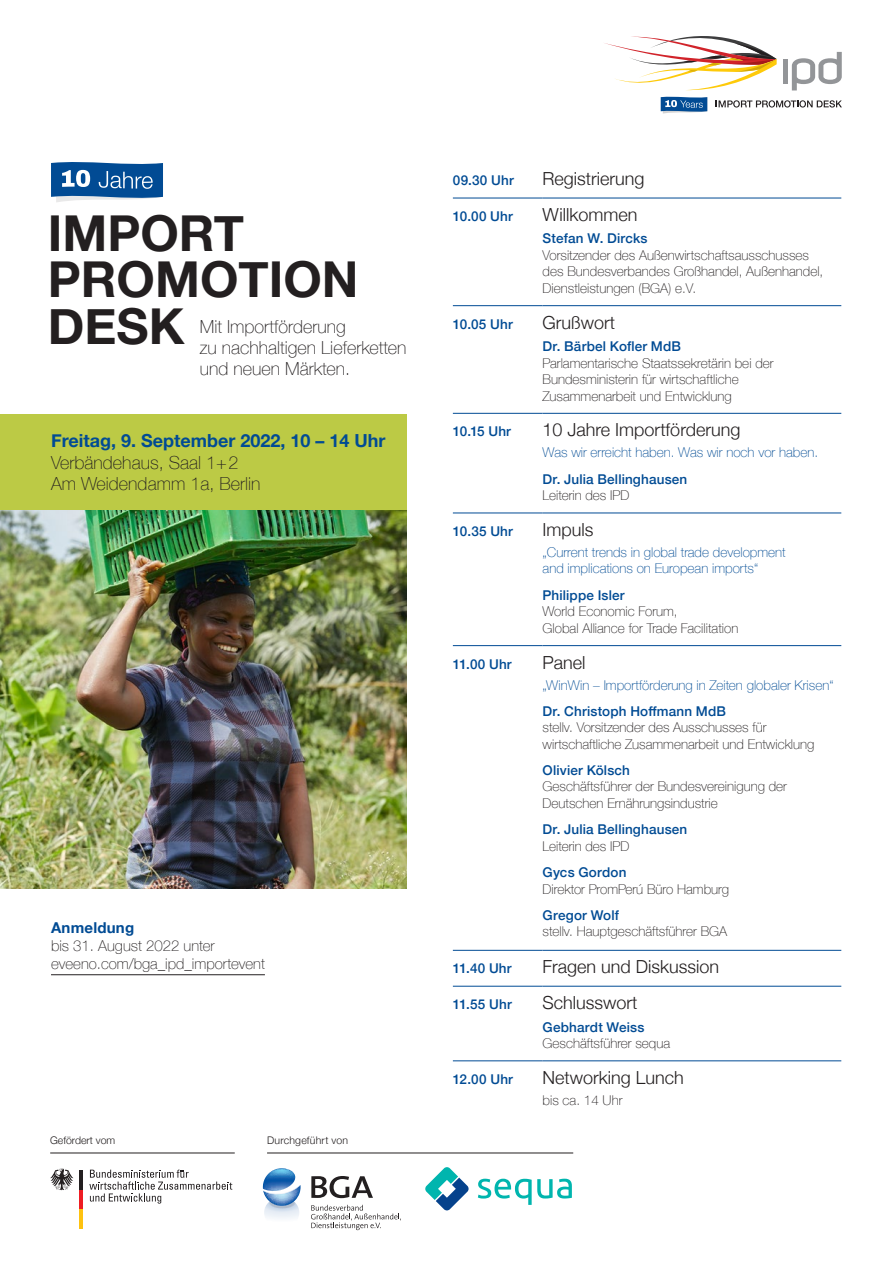
<style>
.page{position:relative;width:893px;height:1263px;background:#fff}
.page>*{position:absolute;margin:0;border:0;box-sizing:border-box;transform-origin:0 0}
.t1{font:700 49.5px/46.5px "Helvetica Neue";color:#231f20}
.t2{font:300 18px "Helvetica Neue";color:#231f20}
.t3{font:100 18px/21px "Helvetica Neue";color:#231f20}
.t4{font:700 18px "Helvetica Neue";color:#014b94}
.t5{font:100 15px/18px "Helvetica Neue";color:#231f20}
.t6{font:700 15px "Helvetica Neue";letter-spacing:.015em;color:#014b94}
.t7{font:100 13.5px/16.5px "Helvetica Neue";color:#231f20}
.t8{font:500 13.5px "Helvetica Neue";letter-spacing:.01em;color:#014b94}
.t9{font:100 13.5px/16.5px "Helvetica Neue";color:#014b94}
.t10{font:300 10.5px "Helvetica Neue";letter-spacing:.01em;color:#231f20}
</style>
<div class="page">
<div style="left:0;top:414px;width:407px;height:96px;background:#bcca45"></div>
<img style="left:0;top:510px;width:407px;height:378px">
<hr style="left:50px;top:1153px;width:185px;height:1px;background:#231f20">
<hr style="left:267px;top:1153px;width:306px;height:1px;background:#231f20">
<svg style="left:89px;top:1169px;width:143px;height:34px"></svg>
<hr style="left:79px;top:1209px;width:4px;height:20px;background:#fec210">
<hr style="left:79px;top:1189px;width:4px;height:20px;background:#ee1d23">
<hr style="left:79px;top:1170px;width:4px;height:19px;background:#231f20">
<svg style="left:50px;top:1169px;width:23px;height:21px"></svg>
<svg style="left:263px;top:1168px;width:38px;height:51px"></svg>
<svg style="left:311px;top:1176px;width:62px;height:22px"></svg>
<svg style="left:311px;top:1205px;width:90px;height:25px"></svg>
<svg style="left:478px;top:1179px;width:94px;height:26px"></svg>
<svg style="left:425px;top:1167px;width:44px;height:43px"></svg>
<hr style="left:453px;top:198px;width:90px;height:1px;background:#014b94">
<hr style="left:543px;top:198px;width:298px;height:1px;background:#014b94">
<hr style="left:453px;top:305px;width:90px;height:1px;background:#014b94">
<hr style="left:543px;top:305px;width:298px;height:1px;background:#014b94">
<hr style="left:453px;top:413px;width:90px;height:1px;background:#014b94">
<hr style="left:543px;top:413px;width:298px;height:1px;background:#014b94">
<hr style="left:453px;top:513px;width:90px;height:1px;background:#014b94">
<hr style="left:543px;top:513px;width:298px;height:1px;background:#014b94">
<hr style="left:453px;top:645px;width:90px;height:1px;background:#014b94">
<hr style="left:543px;top:645px;width:298px;height:1px;background:#014b94">
<hr style="left:453px;top:950px;width:90px;height:1px;background:#014b94">
<hr style="left:543px;top:950px;width:298px;height:1px;background:#014b94">
<hr style="left:453px;top:986px;width:90px;height:1px;background:#014b94">
<hr style="left:543px;top:986px;width:298px;height:1px;background:#014b94">
<hr style="left:453px;top:1060px;width:90px;height:1px;background:#014b94">
<hr style="left:543px;top:1060px;width:298px;height:1px;background:#014b94">
<svg style="left:604px;top:36px;width:238px;height:78px"></svg>
<svg style="left:51px;top:162px;width:112px;height:40px;background:#4279ae"></svg>
<hr style="left:51px;top:974px;width:214px;height:1px;background:#231f20">
<h1 class="t1" style="left:48px;top:209px;width:312px">IMPORT<br>PROMOTION<br>DESK</h1>
<h2 class="t3" style="left:200px;top:315px;width:208px">Mit Importförderung<br>zu nachhaltigen Lieferketten und neuen Märkten.</h2>
<h2 class="t4" style="left:51px;top:430px;width:336px">Freitag, 9. September 2022, 10 – 14 Uhr</h2>
<h2 class="t3" style="left:51px;top:451px;width:211px">Verbändehaus, Saal 1+2<br>Am Weidendamm 1a, Berlin</h2>
<p class="t6" style="left:51px;top:918px;width:85px">Anmeldung</p>
<p class="t5" style="left:51px;top:936px;width:215px">bis 31. August 2022 unter eveeno.com/bga_ipd_importevent</p>
<p class="t10" style="left:50px;top:1134px;width:67px">Gefördert vom</p>
<p class="t10" style="left:267px;top:1134px;width:83px">Durchgeführt von</p>
<p class="t8" style="left:453px;top:169px;width:62px">09.30 Uhr</p>
<h2 class="t2" style="left:543px;top:168px;width:104px">Registrierung</h2>
<p class="t8" style="left:453px;top:205px;width:62px">10.00 Uhr</p>
<h2 class="t2" style="left:543px;top:204px;width:96px">Willkommen</h2>
<p class="t8" style="left:543px;top:228px;width:106px">Stefan W. Dircks</p>
<p class="t7" style="left:543px;top:246px;width:282px">Vorsitzender des Außenwirtschaftsausschusses des Bundesverbandes Großhandel, Außenhandel,<br>Dienstleistungen (BGA) e.V.</p>
<p class="t8" style="left:453px;top:313px;width:61px">10.05 Uhr</p>
<h2 class="t2" style="left:543px;top:311px;width:74px">Grußwort</h2>
<p class="t8" style="left:543px;top:335px;width:140px">Dr. Bärbel Kofler MdB</p>
<p class="t7" style="left:543px;top:354px;width:232px">Parlamentarische Staatssekretärin bei der<br>Bundesministerin für wirtschaftliche<br>Zusammenarbeit und Entwicklung</p>
<p class="t8" style="left:453px;top:421px;width:60px">10.15 Uhr</p>
<h2 class="t2" style="left:543px;top:419px;width:199px">10 Jahre Importförderung</h2>
<p class="t9" style="left:543px;top:444px;width:277px">Was wir erreicht haben. Was wir noch vor haben.</p>
<p class="t8" style="left:543px;top:468px;width:146px">Dr. Julia Bellinghausen</p>
<p class="t7" style="left:543px;top:487px;width:88px">Leiterin des IPD</p>
<p class="t8" style="left:453px;top:520px;width:62px">10.35 Uhr</p>
<h2 class="t2" style="left:543px;top:519px;width:52px">Impuls</h2>
<p class="t9" style="left:543px;top:543px;width:245px">„Current trends in global trade development and implications on European imports“</p>
<p class="t8" style="left:543px;top:584px;width:84px">Philippe Isler</p>
<p class="t7" style="left:543px;top:603px;width:197px">World Economic Forum,<br>Global Alliance for Trade Facilitation</p>
<p class="t8" style="left:453px;top:653px;width:60px">11.00 Uhr</p>
<h2 class="t2" style="left:543px;top:651px;width:45px">Panel</h2>
<p class="t9" style="left:543px;top:676px;width:292px">„WinWin – Importförderung in Zeiten globaler Krisen“</p>
<p class="t8" style="left:543px;top:700px;width:185px">Dr. Christoph Hoffmann MdB</p>
<p class="t7" style="left:543px;top:718px;width:273px">stellv. Vorsitzender des Ausschusses für wirtschaftliche Zusammenarbeit und Entwicklung</p>
<p class="t8" style="left:543px;top:759px;width:89px">Olivier Kölsch</p>
<p class="t7" style="left:543px;top:778px;width:246px">Geschäftsführer der Bundesvereinigung der<br>Deutschen Ernährungsindustrie</p>
<p class="t8" style="left:543px;top:819px;width:146px">Dr. Julia Bellinghausen</p>
<p class="t7" style="left:543px;top:837px;width:88px">Leiterin des IPD</p>
<p class="t8" style="left:543px;top:862px;width:85px">Gycs Gordon</p>
<p class="t7" style="left:543px;top:880px;width:188px">Direktor PromPerú Büro Hamburg</p>
<p class="t8" style="left:543px;top:904px;width:78px">Gregor Wolf</p>
<p class="t7" style="left:543px;top:923px;width:186px">stellv. Hauptgeschäftsführer BGA</p>
<p class="t8" style="left:453px;top:958px;width:60px">11.40 Uhr</p>
<h2 class="t2" style="left:543px;top:956px;width:178px">Fragen und Diskussion</h2>
<p class="t8" style="left:453px;top:994px;width:60px">11.55 Uhr</p>
<h2 class="t2" style="left:543px;top:992px;width:97px">Schlusswort</h2>
<p class="t8" style="left:543px;top:1016px;width:103px">Gebhardt Weiss</p>
<p class="t7" style="left:543px;top:1034px;width:129px">Geschäftsführer sequa</p>
<p class="t8" style="left:453px;top:1068px;width:62px">12.00 Uhr</p>
<h2 class="t2" style="left:543px;top:1066px;width:143px">Networking Lunch</h2>
<p class="t7" style="left:543px;top:1091px;width:81px">bis ca. 14 Uhr</p>
</div>
